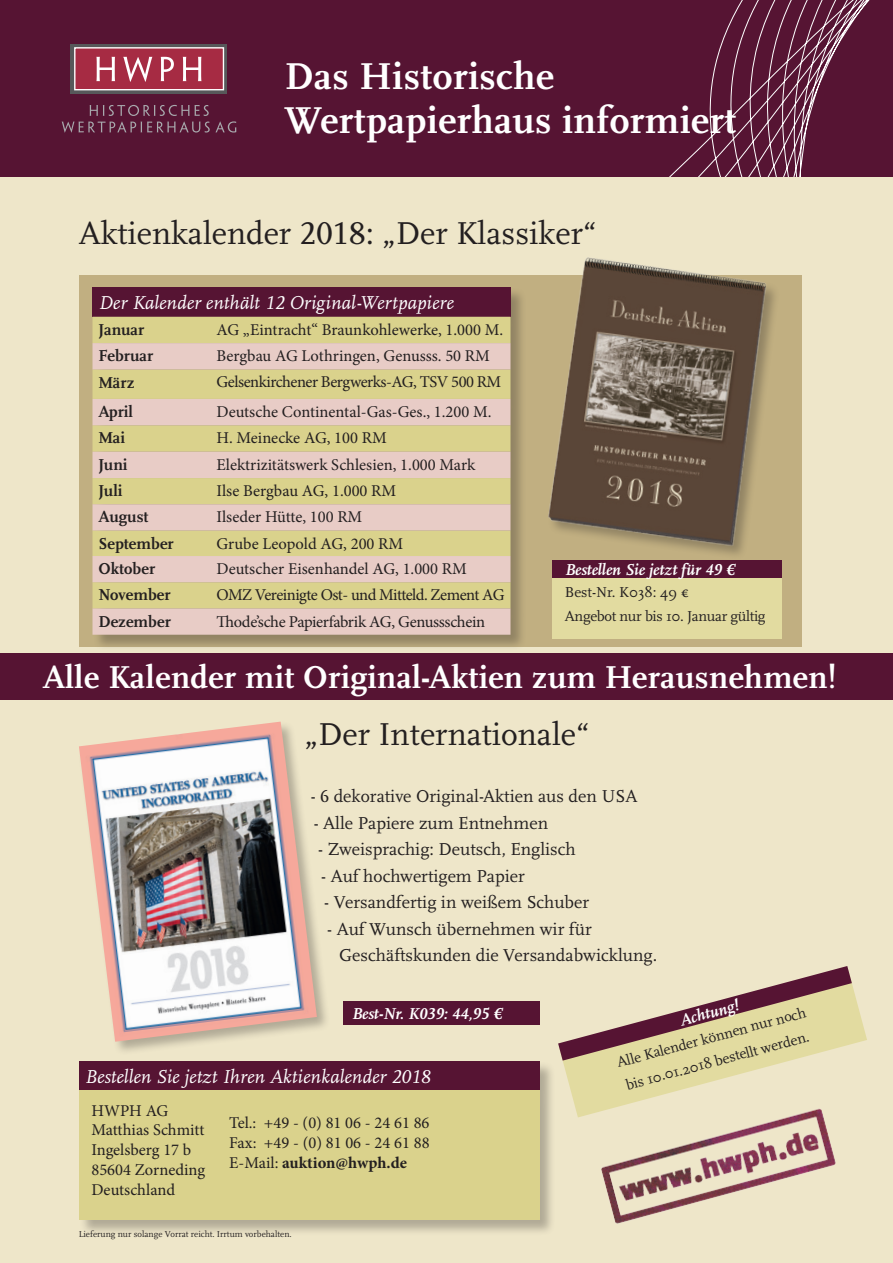
<style>
.page{position:relative;width:893px;height:1263px;background:#eee6c9}
.page>*{position:absolute;margin:0;border:0;box-sizing:border-box;transform-origin:0 0}
.t1{font:700 39px/43.5px "Scala Pro";letter-spacing:.01em;color:#fff}
.t2{font:33px "Scala Pro";color:#231f20}
.t3{font:700 33px "Scala Pro";letter-spacing:.01em;color:#fff}
.t4{font:italic 19.5px "Scala Pro";color:#fff}
.t5{font:18px/26.5px "Scala Pro";color:#231f20}
.t6{font:16.5px/19.8px "Minion Pro";letter-spacing:-.005em;color:#231f20}
.t7{font:700 16.5px "Scala Pro";color:#231f20}
.t8{font:italic 700 16.5px "Scala Pro";color:#fff}
.t9{font:16.5px "Minion Pro";letter-spacing:-.03em;color:#231f20}
.t10{font:16.5px "Minion Pro";letter-spacing:-.035em;color:#231f20}
.t11{font:15px/24px "Scala Pro";letter-spacing:-.02em;color:#231f20}
.t12{font:9px "Scala Pro";color:#231f20}
.s1{font-weight:700}
</style>
<div class="page">
<div style="left:0;top:0;width:893px;height:176px;background:#561433"></div>
<svg style="left:71px;top:44px;width:156px;height:50px"></svg>
<div style="left:74px;top:47px;width:150px;height:43px;background:#a62b43;border:1px solid #fff"></div>
<svg style="left:96px;top:57px;width:19px;height:24px"></svg>
<svg style="left:123px;top:57px;width:29px;height:25px"></svg>
<svg style="left:161px;top:57px;width:13px;height:24px"></svg>
<svg style="left:183px;top:57px;width:19px;height:24px"></svg>
<svg style="left:62px;top:105px;width:174px;height:28px"></svg>
<div style="left:0;top:653px;width:893px;height:46px;background:#561433"></div>
<div style="left:79px;top:275px;width:722px;height:371px;background:#c1af81"></div>
<svg style="left:670px;top:0;width:200px;height:176px"></svg>
<div style="left:93px;top:287px;width:434px;height:364px;background:#231f20;opacity:.3"></div>
<div style="left:92px;top:287px;width:418px;height:30px;background:#561433"></div>
<div style="left:92px;top:317px;width:418px;height:26px;background:#dad28c"></div>
<svg style="left:92px;top:343px;width:418px;height:292px;background:#e0ceaa"></svg>
<div style="left:79px;top:1061px;width:477px;height:176px;background:#231f20;opacity:.3"></div>
<div style="left:79px;top:1061px;width:460px;height:30px;background:#561433"></div>
<div style="left:79px;top:1091px;width:460px;height:129px;background:#dad28c"></div>
<img style="left:601px;top:1117px;width:235px;height:107px">
<div style="left:552px;top:564px;width:230px;height:75px;background:#e2dba0"></div>
<div style="left:552px;top:560px;width:230px;height:18px;background:#561433"></div>
<div style="left:547px;top:256px;width:233px;height:304px;background:#c1af81"></div>
<img style="left:547px;top:256px;width:230px;height:298px">
<div style="left:78px;top:720px;width:253px;height:336px;background:#231f20;opacity:.3"></div>
<img style="left:79px;top:722px;width:238px;height:320px">
<div style="left:343px;top:1001px;width:196px;height:24px;background:#561433"></div>
<svg style="left:562px;top:985px;width:305px;height:132px"></svg>
<svg style="left:558px;top:966px;width:294px;height:94px"></svg>
<h1 class="t1" style="left:285px;top:55px;width:453px">Das Historische<br>Wertpapierhaus informiert</h1>
<h2 class="t2" style="left:79px;top:214px;width:519px">Aktienkalender 2018: „Der Klassiker“</h2>
<p class="t4" style="left:98px;top:291px;width:357px">Der Kalender enthält 12 Original-Wertpapiere</p>
<p class="t7" style="left:98px;top:320px;width:47px">Januar</p>
<p class="t6" style="left:216px;top:320px;width:288px">AG „Eintracht“ Braunkohlewerke, 1.000 M.</p>
<p class="t7" style="left:98px;top:346px;width:56px">Februar</p>
<p class="t6" style="left:216px;top:346px;width:275px">Bergbau AG Lothringen, Genusss. 50 RM</p>
<p class="t7" style="left:98px;top:373px;width:37px">März</p>
<p class="t9" style="left:216px;top:371px;width:286px">Gelsenkirchener Bergwerks-AG, TSV 500 RM</p>
<p class="t7" style="left:98px;top:402px;width:36px">April</p>
<p class="t6" style="left:216px;top:402px;width:277px">Deutsche Continental-Gas-Ges., 1.200 M.</p>
<p class="t7" style="left:98px;top:429px;width:28px">Mai</p>
<p class="t6" style="left:216px;top:428px;width:172px">H. Meinecke AG, 100 RM</p>
<p class="t7" style="left:98px;top:455px;width:31px">Juni</p>
<p class="t6" style="left:216px;top:455px;width:260px">Elektrizitätswerk Schlesien, 1.000 Mark</p>
<p class="t7" style="left:98px;top:481px;width:25px">Juli</p>
<p class="t6" style="left:216px;top:481px;width:181px">Ilse Bergbau AG, 1.000 RM</p>
<p class="t7" style="left:98px;top:508px;width:52px">August</p>
<p class="t6" style="left:216px;top:507px;width:147px">Ilseder Hütte, 100 RM</p>
<p class="t7" style="left:98px;top:534px;width:77px">September</p>
<p class="t6" style="left:216px;top:533px;width:188px">Grube Leopold AG, 200 RM</p>
<p class="t7" style="left:98px;top:559px;width:58px">Oktober</p>
<p class="t6" style="left:216px;top:559px;width:252px">Deutscher Eisenhandel AG, 1.000 RM</p>
<p class="t7" style="left:98px;top:585px;width:74px">November</p>
<p class="t10" style="left:216px;top:584px;width:289px">OMZ Vereinigte Ost- und Mitteld. Zement AG</p>
<p class="t7" style="left:98px;top:612px;width:74px">Dezember</p>
<p class="t6" style="left:216px;top:611px;width:270px">Thode’sche Papierfabrik AG, Genussschein</p>
<p class="t8" style="left:565px;top:560px;width:171px">Bestellen Sie jetzt für 49 €</p>
<p class="t11" style="left:565px;top:580px;width:202px">Best-Nr. K038: 49 €<br>Angebot nur bis 10. Januar gültig</p>
<h2 class="t3" style="left:43px;top:658px;width:795px">Alle Kalender mit Original-Aktien zum Herausnehmen!</h2>
<h2 class="t2" style="left:305px;top:715px;width:286px">„Der Internationale“</h2>
<p class="t5" style="left:311px;top:783px;width:328px">- 6 dekorative Original-Aktien aus den USA</p>
<p class="t5" style="left:314px;top:810px;width:236px">- Alle Papiere zum Entnehmen</p>
<p class="t5" style="left:318px;top:836px;width:259px">- Zweisprachig: Deutsch, Englisch</p>
<p class="t5" style="left:321px;top:863px;width:205px">- Auf hochwertigem Papier</p>
<p class="t5" style="left:324px;top:889px;width:266px">- Versandfertig in weißem Schuber</p>
<p class="t5" style="left:339px;top:916px;width:319px;text-indent:-12px">- Auf Wunsch übernehmen wir für<br>Geschäftskunden die Versandabwicklung.</p>
<p class="t8" style="left:352px;top:1004px;width:151px">Best-Nr. K039: 44,95 €</p>
<p class="t4" style="left:85px;top:1065px;width:347px">Bestellen Sie jetzt Ihren Aktienkalender 2018</p>
<p class="t6" style="left:91px;top:1100px;width:115px">HWPH AG<br>Matthias Schmitt<br>Ingelsberg 17 b<br>85604 Zorneding<br>Deutschland</p>
<p class="t6" style="left:229px;top:1113px;width:202px;text-align:justify">Tel.: +49 - (0) 81 06 - 24 61 86<br>Fax: +49 - (0) 81 06 - 24 61 88<br>E-Mail: <span class="s1">auktion@hwph.de</span></p>
<p class="t12" style="left:79px;top:1229px;width:215px">Lieferung nur solange Vorrat reicht. Irrtum vorbehalten.</p>
<p class="t8" style="left:678px;top:1011px;width:62px;rotate:-15deg">Achtung!</p>
<p class="t11" style="left:614px;top:1051px;width:197px;rotate:-15deg">Alle Kalender können nur noch bis 10.01.2018 bestellt werden.</p>
</div>
